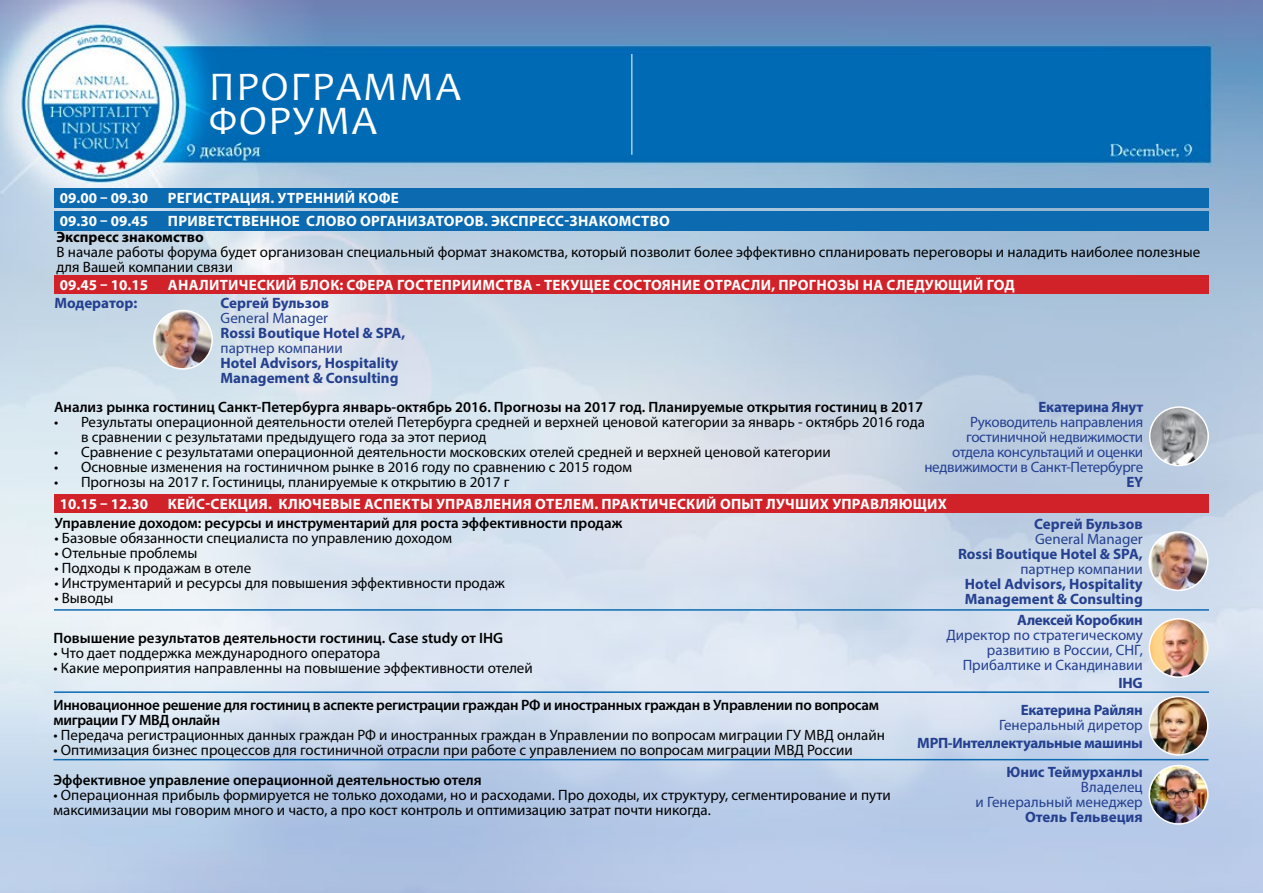
<style>
.page{position:relative;width:1263px;height:893px;background:#fff}
.page>*{position:absolute;margin:0;border:0;box-sizing:border-box;transform-origin:0 0}
.t1{font:40.8px/34px "Candara";letter-spacing:.04em;color:#fff}
.t2{font:15px/15px "Myriad Pro";color:#000}
.t3{font:600 15px "Myriad Pro";color:#000}
.t4{font:700 15px/23px "Myriad Pro";letter-spacing:.02em;color:#fff}
.t5{font:700 15px/15px "Myriad Pro";color:#24408f}
.t6{font:15px/15px "Myriad Pro";color:#24408f;text-align:right}
.t7{font:600 15px/15px "Myriad Pro";letter-spacing:-.02em;color:#000}
.t8{font:15px/15px "Myriad Pro";letter-spacing:-.02em;color:#24408f;text-align:right}
.t9{font:700 15px/26.7px "Myriad Pro";letter-spacing:-.02em;color:#24408f;text-align:right}
.t10{font:700 15px/23px "Myriad Pro";color:#fff}
.t11{font:700 15px "Myriad Pro";color:#000}
</style>
<div class="page">
<img style="left:0;top:0;width:1263px;height:893px">
<hr style="left:631px;top:54px;width:1px;height:101px;background:#fff">
<div style="left:54px;top:188px;width:1154px;height:19px;background:#0c6ab1"></div>
<div style="left:54px;top:211px;width:1154px;height:19px;background:#0c6ab1"></div>
<div style="left:54px;top:275px;width:1155px;height:19px;background:#d22229"></div>
<div style="left:54px;top:494px;width:1155px;height:19px;background:#d22229"></div>
<img style="left:1150px;top:407px;width:58px;height:58px">
<div style="left:1149px;top:406px;width:60px;height:60px;border:2px solid #fff;border-radius:50%"></div>
<img style="left:1149px;top:765px;width:58px;height:58px">
<div style="left:1148px;top:765px;width:60px;height:60px;border:2px solid #fff;border-radius:50%"></div>
<img style="left:154px;top:310px;width:58px;height:58px">
<div style="left:153px;top:310px;width:60px;height:60px;border:2px solid #fff;border-radius:50%"></div>
<img style="left:1149px;top:532px;width:58px;height:58px">
<div style="left:1148px;top:531px;width:60px;height:60px;border:2px solid #fff;border-radius:50%"></div>
<hr style="left:54px;top:609px;width:1155px;height:2px;background:#0c6ab1">
<hr style="left:54px;top:691px;width:1155px;height:2px;background:#0c6ab1">
<hr style="left:54px;top:759px;width:1154px;height:1px;background:#0c6ab1">
<img style="left:1149px;top:619px;width:58px;height:58px">
<div style="left:1148px;top:618px;width:60px;height:60px;border:2px solid #fff;border-radius:50%"></div>
<img style="left:1149px;top:696px;width:58px;height:58px">
<div style="left:1148px;top:696px;width:60px;height:60px;border:2px solid #fff;border-radius:50%"></div>
<h1 class="t1" style="left:209px;top:69px;width:253px">ПРОГРАММА<br>ФОРУМА</h1>
<p class="t10" style="left:60px;top:186px;width:90px">09.00 – 09.30<br>09.30 – 09.45</p>
<p class="t4" style="left:168px;top:186px;width:503px">РЕГИСТРАЦИЯ. УТРЕННИЙ КОФЕ<br>ПРИВЕТСТВЕННОЕ СЛОВО ОРГАНИЗАТОРОВ. ЭКСПРЕСС-ЗНАКОМСТВО</p>
<p class="t11" style="left:57px;top:227px;width:149px">Экспресс знакомство</p>
<p class="t2" style="left:57px;top:244px;width:1145px">В начале работы форума будет организован специальный формат знакомства, который позволит более эффективно спланировать переговоры и наладить наиболее полезные для Вашей компании связи</p>
<p class="t4" style="left:60px;top:273px;width:90px">09.45 – 10.15</p>
<p class="t5" style="left:54px;top:295px;width:84px">Модератор:</p>
<p class="t4" style="left:168px;top:273px;width:848px">АНАЛИТИЧЕСКИЙ БЛОК: СФЕРА ГОСТЕПРИИМСТВА - ТЕКУЩЕЕ СОСТОЯНИЕ ОТРАСЛИ, ПРОГНОЗЫ НА СЛЕДУЮЩИЙ ГОД</p>
<p class="t5" style="left:221px;top:295px;width:110px">Сергей Бульзов</p>
<p class="t6" style="left:221px;top:310px;width:109px">General Manager</p>
<p class="t5" style="left:221px;top:325px;width:186px">Rossi Boutique Hotel &amp; SPA,</p>
<p class="t6" style="left:221px;top:340px;width:124px">партнер компании</p>
<p class="t5" style="left:221px;top:355px;width:179px">Hotel Advisors, Hospitality<br>Management &amp; Consulting</p>
<p class="t3" style="left:54px;top:397px;width:871px">Анализ рынка гостиниц Санкт-Петербурга январь-октябрь 2016. Прогнозы на 2017 год. Планируемые открытия гостиниц в 2017</p>
<p class="t2" style="left:81px;top:414px;width:845px;text-indent:-27px">• Результаты операционной деятельности отелей Петербурга средней и верхней ценовой категории за январь - октябрь 2016 года в сравнении с результатами предыдущего года за этот период</p>
<p class="t2" style="left:54px;top:444px;width:778px">• Сравнение с результатами операционной деятельности московских отелей средней и верхней ценовой категории</p>
<p class="t2" style="left:54px;top:459px;width:580px">• Основные изменения на гостиничном рынке в 2016 году по сравнению с 2015 годом</p>
<p class="t2" style="left:54px;top:474px;width:457px">• Прогнозы на 2017 г. Гостиницы, планируемые к открытию в 2017 г</p>
<p class="t9" style="left:1038px;top:393px;width:106px">Екатерина Янут</p>
<p class="t8" style="left:924px;top:414px;width:220px">Руководитель направления гостиничной недвижимости отдела консультаций и оценки недвижимости в Санкт-Петербурге</p>
<p class="t5" style="left:1126px;top:474px;width:18px">EY</p>
<p class="t4" style="left:60px;top:492px;width:90px">10.15 – 12.30</p>
<p class="t4" style="left:168px;top:492px;width:781px">КЕЙС-СЕКЦИЯ. КЛЮЧЕВЫЕ АСПЕКТЫ УПРАВЛЕНИЯ ОТЕЛЕМ. ПРАКТИЧЕСКИЙ ОПЫТ ЛУЧШИХ УПРАВЛЯЮЩИХ</p>
<p class="t3" style="left:54px;top:513px;width:569px">Управление доходом: ресурсы и инструментарий для роста эффективности продаж</p>
<p class="t2" style="left:54px;top:530px;width:399px">• Базовые обязанности специалиста по управлению доходом</p>
<p class="t2" style="left:54px;top:545px;width:144px">• Отельные проблемы</p>
<p class="t2" style="left:54px;top:560px;width:198px">• Подходы к продажам в отеле</p>
<p class="t2" style="left:54px;top:575px;width:452px">• Инструментарий и ресурсы для повышения эффективности продаж</p>
<p class="t2" style="left:54px;top:590px;width:61px">• Выводы</p>
<p class="t5" style="left:1034px;top:516px;width:110px">Сергей Бульзов</p>
<p class="t6" style="left:1035px;top:532px;width:109px">General Manager</p>
<p class="t5" style="left:958px;top:546px;width:186px">Rossi Boutique Hotel &amp; SPA,</p>
<p class="t6" style="left:1020px;top:562px;width:124px">партнер компании</p>
<p class="t5" style="left:965px;top:576px;width:179px">Hotel Advisors, Hospitality<br>Management &amp; Consulting</p>
<p class="t3" style="left:54px;top:629px;width:451px">Повышение результатов деятельности гостиниц. Case study от IHG</p>
<p class="t2" style="left:54px;top:645px;width:328px">• Что дает поддержка международного оператора</p>
<p class="t2" style="left:54px;top:660px;width:481px">• Какие мероприятия направленны на повышение эффективности отелей</p>
<p class="t7" style="left:54px;top:697px;width:827px">Инновационное решение для гостиниц в аспекте регистрации граждан РФ и иностранных граждан в Управлении по вопросам миграции ГУ МВД онлайн</p>
<p class="t2" style="left:54px;top:728px;width:833px">• Передача регистрационных данных граждан РФ и иностранных граждан в Управлении по вопросам миграции ГУ МВД онлайн</p>
<p class="t2" style="left:54px;top:743px;width:801px">• Оптимизация бизнес процессов для гостиничной отрасли при работе с управлением по вопросам миграции МВД России</p>
<p class="t3" style="left:54px;top:771px;width:430px">Эффективное управление операционной деятельностью отеля</p>
<p class="t2" style="left:54px;top:788px;width:839px">• Операционная прибыль формируется не только доходами, но и расходами. Про доходы, их структуру, сегментирование и пути максимизации мы говорим много и часто, а про кост контроль и оптимизацию затрат почти никогда.</p>
<p class="t9" style="left:1017px;top:606px;width:127px">Алексей Коробкин</p>
<p class="t6" style="left:946px;top:627px;width:198px">Директор по стратегическому развитию в России, СНГ,<br>Прибалтике и Скандинавии</p>
<p class="t9" style="left:1021px;top:669px;width:124px">IHG<br>Екатерина Райлян</p>
<p class="t6" style="left:999px;top:717px;width:145px">Генеральный диретор</p>
<p class="t9" style="left:917px;top:729px;width:227px">МРП-Интеллектуальные машины</p>
<p class="t5" style="left:1006px;top:764px;width:138px">Юнис Теймурханлы</p>
<p class="t6" style="left:975px;top:780px;width:169px">Владелец<br>и Генеральный менеджер</p>
<p class="t5" style="left:1025px;top:809px;width:119px">Отель Гельвеция</p>
</div>
